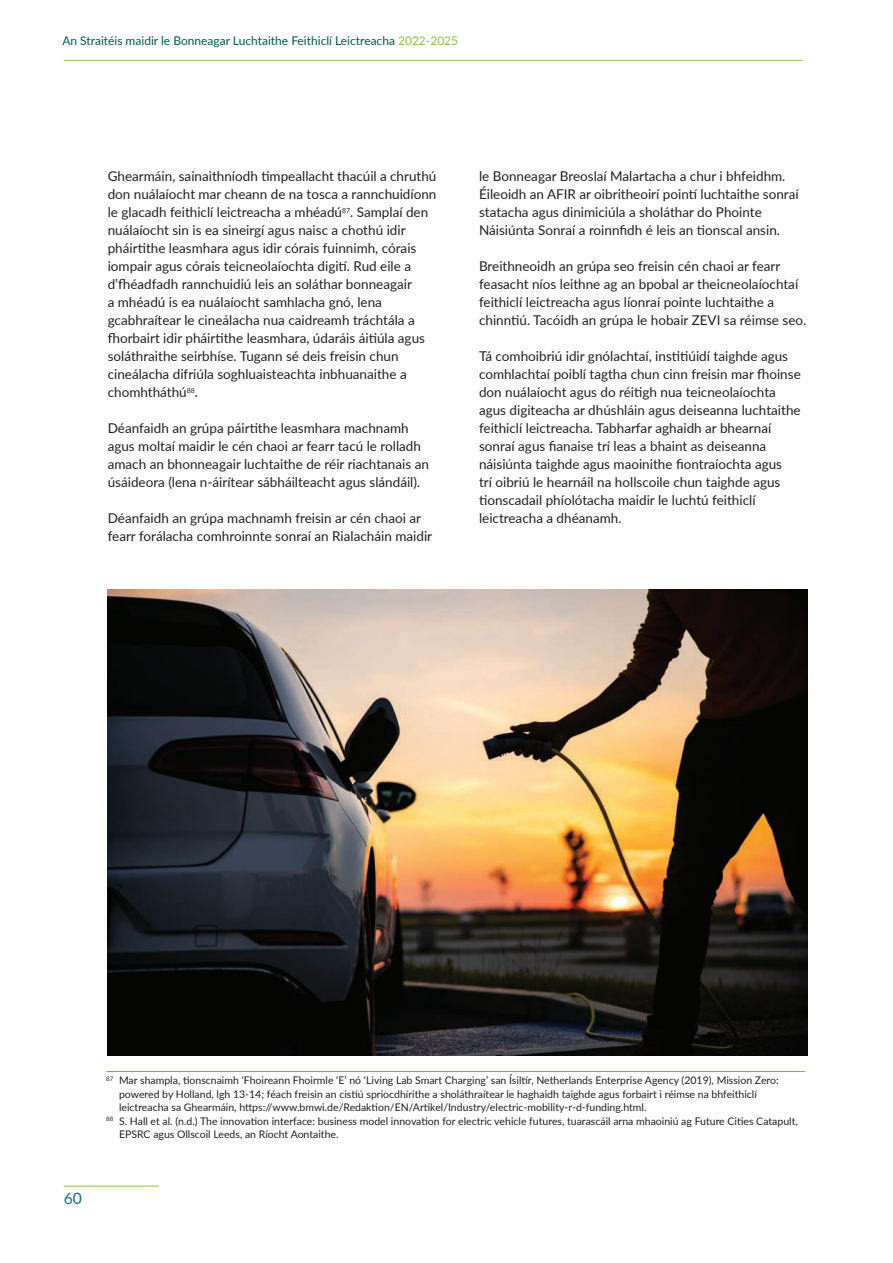
<style>
.page{position:relative;width:893px;height:1263px;background:#fff}
.page>*{position:absolute;margin:0;border:0;box-sizing:border-box;transform-origin:0 0}
.t1{font:15.75px "Lato";color:#186d91}
.t2{font:13.5px/18px "Lato";color:#231f20}
.t3{font:12px "Lato";color:#005951}
.t4{font:10.5px "Lato";color:#231f20}
.s1{color:#8ac341}
</style>
<div class="page">
<hr style="left:64px;top:60px;width:739px;height:1px;background:#8ac341">
<hr style="left:64px;top:1186px;width:95px;height:1px;background:#8ac341">
<img style="left:108px;top:589px;width:700px;height:466px">
<hr style="left:106px;top:1071px;width:699px;height:1px;background:#a89561">
<p class="t3" style="left:62px;top:32px;width:397px">An Straitéis maidir le Bonneagar Luchtaithe Feithiclí Leictreacha <span class="s1">2022-2025</span></p>
<p class="t2" style="left:108px;top:166px;width:330px">Ghearmáin, sainaithníodh timpeallacht thacúil a chruthú don nuálaíocht mar cheann de na tosca a rannchuidíonn le glacadh feithiclí leictreacha a mhéadú<sup>87</sup>. Samplaí den nuálaíocht sin is ea sineirgí agus naisc a chothú idir pháirtithe leasmhara agus idir córais fuinnimh, córais iompair agus córais teicneolaíochta digití. Rud eile a d’fhéadfadh rannchuidiú leis an soláthar bonneagair<br>a mhéadú is ea nuálaíocht samhlacha gnó, lena gcabhraítear le cineálacha nua caidreamh tráchtála a fhorbairt idir pháirtithe leasmhara, údaráis áitiúla agus soláthraithe seirbhíse. Tugann sé deis freisin chun cineálacha difriúla soghluaisteachta inbhuanaithe a chomhtháthú<sup>88</sup>.</p>
<p class="t2" style="left:108px;top:418px;width:323px">Déanfaidh an grúpa páirtithe leasmhara machnamh agus moltaí maidir le cén chaoi ar fearr tacú le rolladh amach an bhonneagair luchtaithe de réir riachtanais an úsáideora (lena n-áirítear sábháilteacht agus slándáil).</p>
<p class="t2" style="left:108px;top:508px;width:326px">Déanfaidh an grúpa machnamh freisin ar cén chaoi ar fearr forálacha comhroinnte sonraí an Rialacháin maidir</p>
<p class="t2" style="left:479px;top:166px;width:321px">le Bonneagar Breoslaí Malartacha a chur i bhfeidhm.<br>Éileoidh an AFIR ar oibritheoirí pointí luchtaithe sonraí statacha agus dinimiciúla a sholáthar do Phointe Náisiúnta Sonraí a roinnfidh é leis an tionscal ansin.</p>
<p class="t2" style="left:479px;top:256px;width:329px">Breithneoidh an grúpa seo freisin cén chaoi ar fearr feasacht níos leithne ag an bpobal ar theicneolaíochtaí feithiclí leictreacha agus líonraí pointe luchtaithe a chinntiú. Tacóidh an grúpa le hobair ZEVI sa réimse seo.</p>
<p class="t2" style="left:479px;top:346px;width:323px">Tá comhoibriú idir gnólachtaí, institiúidí taighde agus comhlachtaí poiblí tagtha chun cinn freisin mar fhoinse don nuálaíocht agus do réitigh nua teicneolaíochta agus digiteacha ar dhúshláin agus deiseanna luchtaithe feithiclí leictreacha. Tabharfar aghaidh ar bhearnaí sonraí agus fianaise trí leas a bhaint as deiseanna náisiúnta taighde agus maoinithe fiontraíochta agus<br>trí oibriú le hearnáil na hollscoile chun taighde agus tionscadail phíolótacha maidir le luchtú feithiclí leictreacha a dhéanamh.</p>
<p class="t1" style="left:64px;top:1187px;width:20px">60</p>
<p class="t4" style="left:106px;top:1073px;width:674px"><sup>87</sup> Mar shampla, tionscnaimh ‘Fhoireann Fhoirmle ‘E’ nó ‘Living Lab Smart Charging’ san Ísiltír, Netherlands Enterprise Agency (2019), Mission Zero:</p>
<p class="t4" style="left:119px;top:1086px;width:639px">powered by Holland, lgh 13-14; féach freisin an cistiú spriocdhírithe a sholáthraítear le haghaidh taighde agus forbairt i réimse na bhfeithiclí</p>
<p class="t4" style="left:119px;top:1100px;width:529px">leictreacha sa Ghearmáin, https://www.bmwi.de/Redaktion/EN/Artikel/Industry/electric-mobility-r-d-funding.html.</p>
<p class="t4" style="left:106px;top:1113px;width:693px"><sup>88</sup> S. Hall et al. (n.d.) The innovation interface: business model innovation for electric vehicle futures, tuarascáil arna mhaoiniú ag Future Cities Catapult,</p>
<p class="t4" style="left:119px;top:1127px;width:221px">EPSRC agus Ollscoil Leeds, an Ríocht Aontaithe.</p>
</div>
